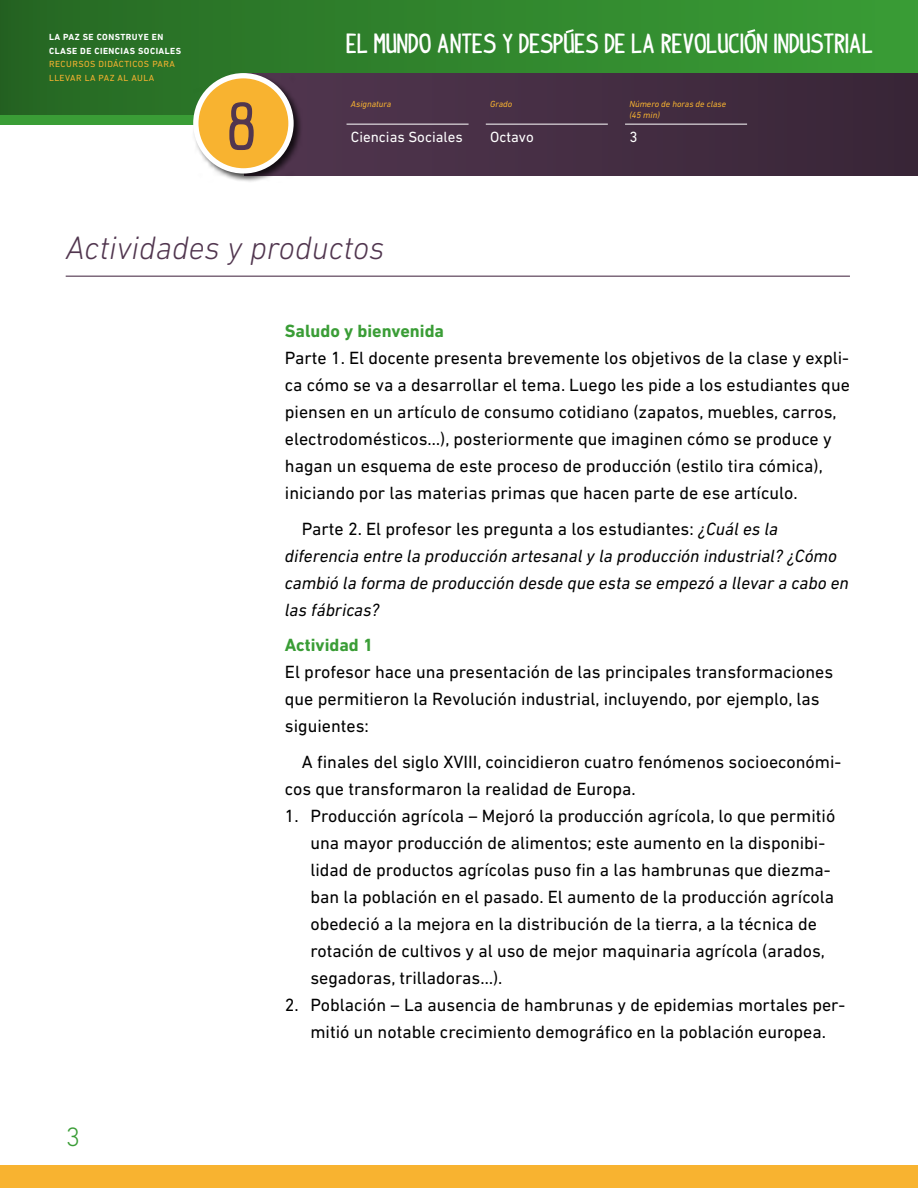
<style>
.page{position:relative;width:918px;height:1188px;background:#fff}
.page>*{position:absolute;margin:0;border:0;box-sizing:border-box;transform-origin:0 0}
.t1{font:700 51.9px "indypimp";color:#51364f}
.t0{font:italic 300 33px "DIN Next LT Pro";color:#51364f}
.t2{font:300 27px "DIN Next LT Pro";color:#3a9d36}
.t3{font:700 21.3px "indypimp";color:#fff}
.P1{font:18px/27px "DIN Next LT Pro";color:#000}
.P2{font:italic 18px/27px "DIN Next LT Pro";color:#000}
.P2-2{font:18px/27px "DIN Next LT Pro";color:#000}
.t2-2{font:700 18px "DIN Next LT Pro";color:#3a9d36}
.t4{font:15px "DIN Next LT Pro";color:#fff}
.t5{font:italic 9px/10.8px "DIN Next LT Pro";color:#f8b330}
.t6{font:700 9px/13.5px "DIN Next LT Pro";letter-spacing:.05em;color:#fff}
.t7{font:9px/13.5px "DIN Next LT Pro";letter-spacing:.05em;color:#f8b330}
.s1{font-style:normal}
</style>
<div class="page">
<div style="left:0;top:0;width:918px;height:115px;background:linear-gradient(to right,#266823,#3a9f36)"></div>
<div style="left:0;top:1165px;width:918px;height:23px;background:#f8b330"></div>
<div style="left:243px;top:73px;width:675px;height:102px;background:#442d42"></div>
<hr style="left:347px;top:124px;width:122px;height:1px;background:#fff">
<hr style="left:486px;top:124px;width:122px;height:1px;background:#fff">
<hr style="left:625px;top:124px;width:122px;height:1px;background:#fff">
<div style="left:192px;top:71px;width:111px;height:112px;background:#000;opacity:.75"></div>
<div style="left:196px;top:76px;width:95px;height:95px;background:#f8b330;border-radius:50%"></div>
<div style="left:193px;top:73px;width:101px;height:101px;border:5px solid #fff;border-radius:50%"></div>
<svg style="left:566px;top:29px;width:8px;height:4px"></svg>
<svg style="left:747px;top:29px;width:8px;height:4px"></svg>
<hr style="left:66px;top:276px;width:784px;height:1px;background:#51364f">
<p class="t6" style="left:49px;top:31px;width:134px">LA PAZ SE CONSTRUYE EN<br>CLASE DE CIENCIAS SOCIALES</p>
<p class="t7" style="left:49px;top:58px;width:127px">RECURSOS DIDÁCTICOS PARA<br>LLEVAR LA PAZ AL AULA</p>
<h1 class="t1" style="left:229px;top:102px;width:30px">8</h1>
<p class="t3" style="left:347px;top:33px;width:528px">EL MUNDO ANTES Y DESPUES DE LA REVOLUCION INDUSTRIAL</p>
<p class="t5" style="left:351px;top:99px;width:42px">Asignatura</p>
<p class="t4" style="left:351px;top:128px;width:113px">Ciencias Sociales</p>
<p class="t5" style="left:490px;top:99px;width:24px">Grado</p>
<p class="t4" style="left:490px;top:128px;width:45px">Octavo</p>
<p class="t5" style="left:629px;top:99px;width:98px">Número de horas de clase (45 min)</p>
<p class="t4" style="left:629px;top:128px;width:10px">3</p>
<p class="t0" style="left:66px;top:228px;width:320px">Actividades y productos</p>
<h3 class="t2" style="left:66px;top:1121px;width:16px">3</h3>
<p class="t2-2" style="left:285px;top:320px;width:161px">Saludo y bienvenida</p>
<p class="P1" style="left:285px;top:344px;width:567px">Parte 1. El docente presenta brevemente los objetivos de la clase y expli&shy;ca cómo se va a desarrollar el tema. Luego les pide a los estudiantes que piensen en un artículo de consumo cotidiano (zapatos, muebles, carros, electrodomésticos…), posteriormente que imaginen cómo se produce y hagan un esquema de este proceso de producción (estilo tira cómica), iniciando por las materias primas que hacen parte de ese artículo.</p>
<p class="P2" style="left:285px;top:515px;width:566px;text-indent:17px"><span class="s1">Parte 2. El profesor les pregunta a los estudiantes:</span> ¿Cuál es la diferencia entre la producción artesanal y la producción industrial? ¿Cómo cambió la forma de producción desde que esta se empezó a llevar a cabo en las fábricas?</p>
<p class="t2-2" style="left:285px;top:634px;width:90px">Actividad 1</p>
<p class="P1" style="left:285px;top:658px;width:550px">El profesor hace una presentación de las principales transformaciones que permitieron la Revolución industrial, incluyendo, por ejemplo, las siguientes:</p>
<p class="P2-2" style="left:285px;top:748px;width:558px;text-indent:17px">A finales del siglo XVIII, coincidieron cuatro fenómenos socioeconómi&shy;cos que transformaron la realidad de Europa.</p>
<p class="P1" style="left:310px;top:802px;width:526px;text-indent:-26px">1. Producción agrícola – Mejoró la producción agrícola, lo que permitió una mayor producción de alimentos; este aumento en la disponibi&shy;lidad de productos agrícolas puso fin a las hambrunas que diezma&shy;ban la población en el pasado. El aumento de la producción agrícola obedeció a la mejora en la distribución de la tierra, a la técnica de rotación de cultivos y al uso de mejor maquinaria agrícola (arados, segadoras, trilladoras…).</p>
<p class="P1" style="left:285px;top:991px;width:562px;text-align:center">2. Población – La ausencia de hambrunas y de epidemias mortales per&shy;mitió un notable crecimiento demográfico en la población europea.</p>
</div>
